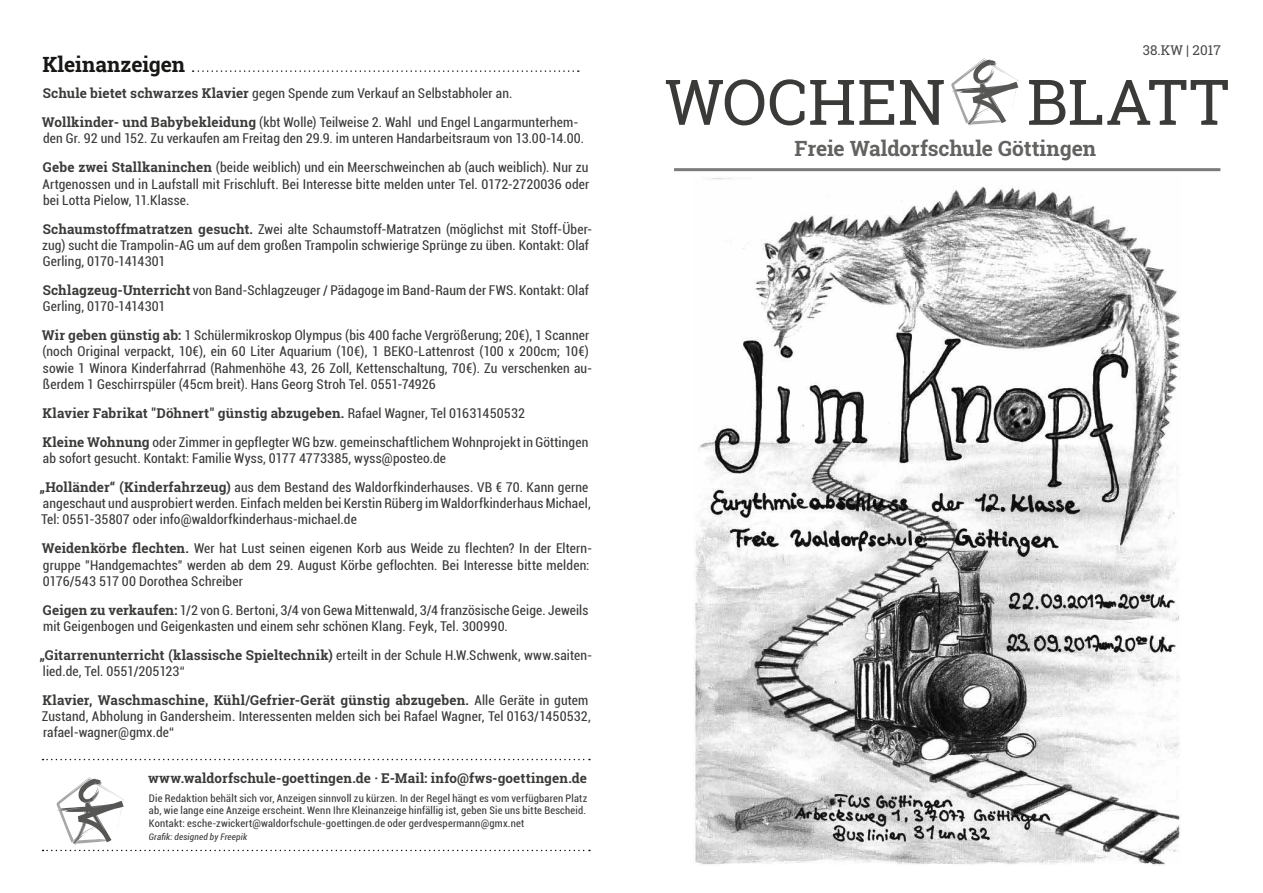
<style>
.page{position:relative;width:1263px;height:893px;background:#fff}
.page>*{position:absolute;margin:0;border:0;box-sizing:border-box;transform-origin:0 0}
.t1{font:63px "Roboto Slab";letter-spacing:.005em;color:#3a3a39}
.t2{font:700 21px "Roboto Slab";letter-spacing:-.005em;color:#626261}
.t3{font:700 21px "Roboto Slab";letter-spacing:-.005em;color:#181716}
.t4{font:condensed 13.5px/16.2px "Roboto";letter-spacing:.01em;color:#3a3a39}
.t5{font:700 13.5px "Roboto Slab";letter-spacing:.005em;color:#3a3a39}
.t6{font:13.5px "Roboto Slab";color:#484847}
.t7{font:condensed 10.5px/12.6px "Roboto";letter-spacing:.02em;color:#3a3a39;text-align:justify}
.t8{font:italic condensed 9px "Roboto";letter-spacing:.025em;color:#3a3a39}
.s1{font-family:"Roboto Slab";font-weight:700;font-stretch:normal}
.s2{font-family:"Roboto";font-weight:400;font-stretch:condensed}
</style>
<div class="page">
<svg style="left:43px;top:777px;width:547px;height:74px"></svg>
<svg style="left:43px;top:758px;width:547px;height:2px"></svg>
<img style="left:693px;top:178px;width:488px;height:688px">
<svg style="left:951px;top:58px;width:68px;height:68px"></svg>
<hr style="left:674px;top:168px;width:546px;height:3px;background:#7a7b7a">
<svg style="left:193px;top:70px;width:386px;height:2px"></svg>
<h2 class="t3" style="left:42px;top:50px;width:144px">Kleinanzeigen</h2>
<p class="t4" style="left:42px;top:79px;width:538px;line-height:29px"><span class="s1">Schule bietet schwarzes Klavier</span> gegen Spende zum Verkauf an Selbstabholer an.<br><span class="s1">Wollkinder- und Babybekleidung</span> (kbt Wolle) Teilweise 2. Wahl und Engel Langarmunterhem-</p>
<p class="t4" style="left:43px;top:124px;width:547px;line-height:29px">den Gr. 92 und 152. Zu verkaufen am Freitag den 29.9. im unteren Handarbeitsraum von 13.00-14.00.<br><span class="s1">Gebe zwei Stallkaninchen</span> (beide weiblich) und ein Meerschweinchen ab (auch weiblich). Nur zu</p>
<p class="t4" style="left:42px;top:175px;width:548px">Artgenossen und in Laufstall mit Frischluft. Bei Interesse bitte melden unter Tel. 0172-2720036 oder bei Lotta Pielow, 11.Klasse.</p>
<p class="t4" style="left:42px;top:220px;width:552px"><span class="s1">Schaumstoffmatratzen gesucht.</span> Zwei alte Schaumstoff-Matratzen (möglichst mit Stoff-Über&shy;zug) sucht die Trampolin-AG um auf dem großen Trampolin schwierige Sprünge zu üben. Kontakt: Olaf<br>Gerling, 0170-1414301</p>
<p class="t4" style="left:43px;top:282px;width:548px"><span class="s1">Schlagzeug-Unterricht</span> von Band-Schlagzeuger / Pädagoge im Band-Raum der FWS. Kontakt: Olaf<br>Gerling, 0170-1414301</p>
<p class="t4" style="left:42px;top:327px;width:552px"><span class="s1">Wir geben günstig ab:</span> 1 Schülermikroskop Olympus (bis 400 fache Vergrößerung; 20€), 1 Scanner (noch Original verpackt, 10€), ein 60 Liter Aquarium (10€), 1 BEKO-Lattenrost (100 x 200cm; 10€) sowie 1 Winora Kinderfahrrad (Rahmenhöhe 43, 26 Zoll, Kettenschaltung, 70€). Zu verschenken au&shy;ßerdem 1 Geschirrspüler (45cm breit). Hans Georg Stroh Tel. 0551-74926</p>
<p class="t5" style="left:43px;top:404px;width:484px">Klavier Fabrikat "Döhnert" günstig abzugeben. <span class="s2">Rafael Wagner, Tel 01631450532</span></p>
<p class="t4" style="left:43px;top:433px;width:547px"><span class="s1">Kleine Wohnung</span> oder Zimmer in gepflegter WG bzw. gemeinschaftlichem Wohnprojekt in Göttingen ab sofort gesucht. Kontakt: Familie Wyss, 0177 4773385, wyss@posteo.de</p>
<p class="t4" style="left:39px;top:479px;width:553px"><span class="s1">„Holländer“ (Kinderfahrzeug)</span> aus dem Bestand des Waldorfkinderhauses. VB € 70. Kann gerne angeschaut und ausprobiert werden. Einfach melden bei Kerstin Rüberg im Waldorfkinderhaus Michael,<br>Tel: 0551-35807 oder info@waldorfkinderhaus-michael.de</p>
<p class="t4" style="left:42px;top:540px;width:552px"><span class="s1">Weidenkörbe flechten.</span> Wer hat Lust seinen eigenen Korb aus Weide zu flechten? In der Eltern&shy;gruppe "Handgemachtes" werden ab dem 29. August Körbe geflochten. Bei Interesse bitte melden:<br>0176/543 517 00 Dorothea Schreiber</p>
<p class="t4" style="left:43px;top:601px;width:547px"><span class="s1">Geigen zu verkaufen:</span> 1/2 von G. Bertoni, 3/4 von Gewa Mittenwald, 3/4 französische Geige. Jeweils mit Geigenbogen und Geigenkasten und einem sehr schönen Klang. Feyk, Tel. 300990.</p>
<p class="t5" style="left:39px;top:646px;width:554px">„Gitarrenunterricht (klassische Spieltechnik) <span class="s2">erteilt in der Schule H.W.Schwenk, www.saiten-</span></p>
<p class="t4" style="left:43px;top:663px;width:143px">lied.de, Tel. 0551/205123“</p>
<p class="t5" style="left:43px;top:691px;width:547px">Klavier, Waschmaschine, Kühl/Gefrier-Gerät günstig abzugeben. <span class="s2">Alle Geräte in gutem</span></p>
<p class="t4" style="left:42px;top:708px;width:551px">Zustand, Abholung in Gandersheim. Interessenten melden sich bei Rafael Wagner, Tel 0163/1450532, rafael-wagner@gmx.de“</p>
<p class="t5" style="left:148px;top:768px;width:440px">www.waldorfschule-goettingen.de · E-Mail: info@fws-goettingen.de</p>
<p class="t7" style="left:149px;top:791px;width:440px">Die Redaktion behält sich vor, Anzeigen sinnvoll zu kürzen. In der Regel hängt es vom verfügbaren Platz ab, wie lange eine Anzeige erscheint. Wenn Ihre Kleinanzeige hinfällig ist, geben Sie uns bitte Bescheid.<br>Kontakt: esche-zwickert@waldorfschule-goettingen.de oder gerdvespermann@gmx.net</p>
<p class="t8" style="left:149px;top:830px;width:100px">Grafik: designed by Freepik</p>
<p class="t6" style="left:1143px;top:41px;width:80px">38.KW | 2017</p>
<h1 class="t1" style="left:665px;top:59px;width:282px">WOCHEN</h1>
<h1 class="t1" style="left:1027px;top:59px;width:204px">BLATT</h1>
<h2 class="t2" style="left:794px;top:134px;width:303px">Freie Waldorfschule Göttingen</h2>
</div>
